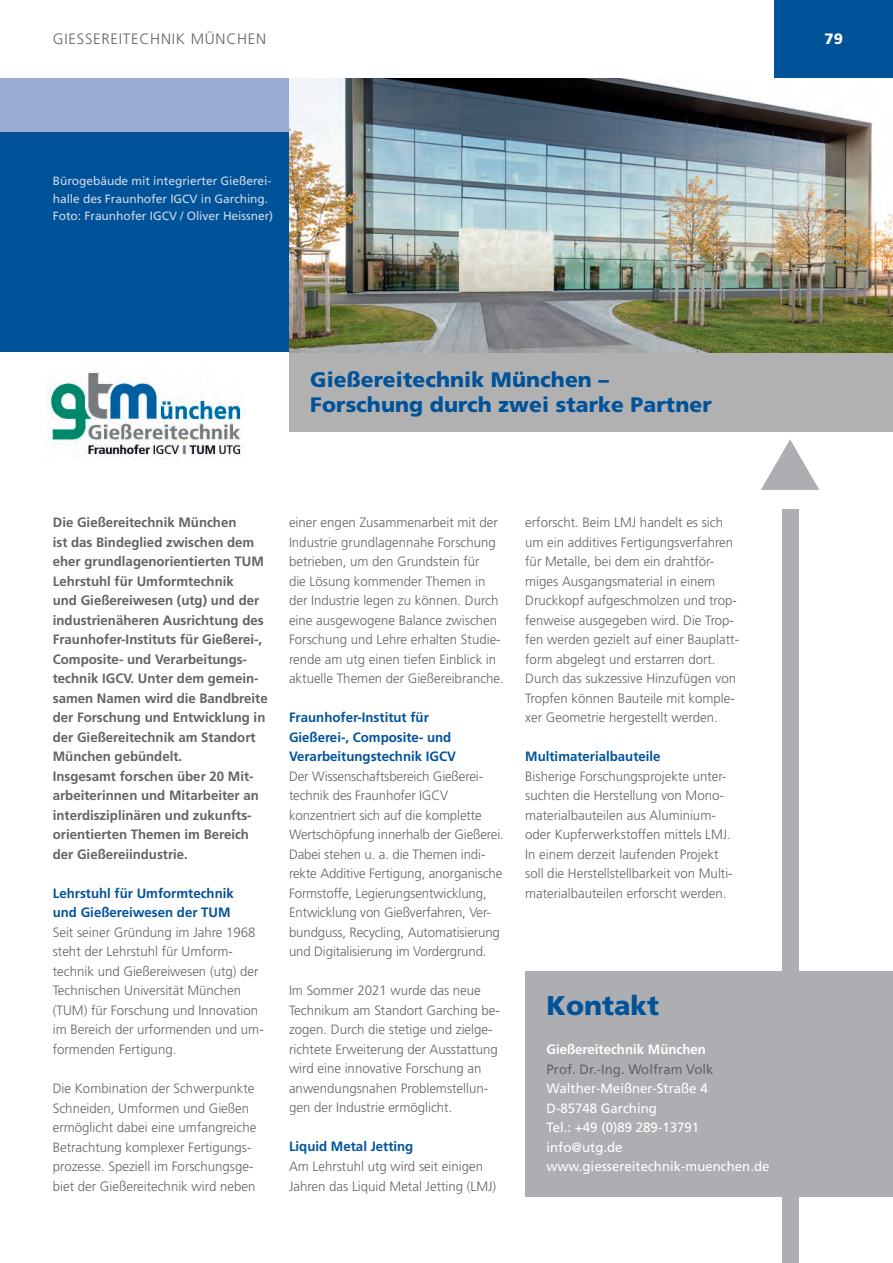
<style>
.page{position:relative;width:893px;height:1263px;background:#fff}
.page>*{position:absolute;margin:0;border:0;box-sizing:border-box;transform-origin:0 0}
.t1{font:900 27px "Frutiger LT Std";color:#015399}
.t2{font:900 21px/25.2px "Frutiger LT Std";letter-spacing:.005em;color:#015399}
.t3{font:300 15px "Frutiger LT Std";letter-spacing:.05em;color:#636366}
.t4{font:900 15px "Frutiger LT Std";color:#fff}
.t5{font:300 13.5px/19.5px "Frutiger LT Std";color:#636366}
.t6{font:700 13.5px/19.5px "Frutiger LT Std";color:#636366}
.t7{font:700 13.5px/19.5px "Frutiger LT Std";color:#015399}
.t8{font:13.5px/19.5px "Frutiger LT Std";color:#fff}
.t9{font:13.5px "Frutiger LT Std";color:#636366}
.t10{font:700 13.5px "Frutiger LT Std";color:#fff}
.t11{font:12px/17.2px "Frutiger LT Std";letter-spacing:-.005em;color:#cfd7ea}
</style>
<div class="page">
<div style="left:0;top:132px;width:892px;height:219px;background:#015399"></div>
<div style="left:773px;top:0;width:119px;height:78px;background:#015399"></div>
<div style="left:0;top:78px;width:892px;height:54px;background:#9bacd2"></div>
<div style="left:781px;top:509px;width:17px;height:753px;background:#adaeb2"></div>
<svg style="left:761px;top:439px;width:58px;height:51px"></svg>
<div style="left:289px;top:323px;width:603px;height:108px;background:#b1b1b2"></div>
<img style="left:46px;top:371px;width:199px;height:88px">
<img style="left:289px;top:78px;width:603px;height:275px">
<div style="left:525px;top:970px;width:367px;height:225px;background:#adaeb2"></div>
<p class="t3" style="left:53px;top:30px;width:215px">GIESSEREITECHNIK MÜNCHEN</p>
<p class="t11" style="left:53px;top:173px;width:222px">Bürogebäude mit integrierter Gießerei&shy;halle des Fraunhofer IGCV in Garching.<br>Foto: Fraunhofer IGCV / Oliver Heissner)</p>
<p class="t4" style="left:824px;top:29px;width:20px">79</p>
<h2 class="t2" style="left:310px;top:366px;width:403px">Gießereitechnik München –<br>Forschung durch zwei starke Partner</h2>
<p class="t6" style="left:53px;top:512px;width:216px">Die Gießereitechnik München<br>ist das Bindeglied zwischen dem eher grundlagenorientierten TUM<br>Lehrstuhl für Umformtechnik<br>und Gießereiwesen (utg) und der industrienäheren Ausrichtung des<br>Fraunhofer-Instituts für Gießerei-,<br>Composite- und Verarbeitungs&shy;technik IGCV. Unter dem gemein&shy;samen Namen wird die Bandbreite der Forschung und Entwicklung in der Gießereitechnik am Standort<br>München gebündelt.<br>Insgesamt forschen über 20 Mit&shy;arbeiterinnen und Mitarbeiter an interdisziplinären und zukunfts&shy;orientierten Themen im Bereich der Gießereiindustrie.</p>
<p class="t7" style="left:53px;top:883px;width:182px">Lehrstuhl für Umformtechnik und Gießereiwesen der TUM</p>
<p class="t5" style="left:53px;top:922px;width:212px">Seit seiner Gründung im Jahre 1968 steht der Lehrstuhl für Umform&shy;technik und Gießereiwesen (utg) der<br>Technischen Universität München (TUM) für Forschung und Innovation im Bereich der urformenden und um&shy;formenden Fertigung.</p>
<p class="t5" style="left:53px;top:1078px;width:205px">Die Kombination der Schwerpunkte Schneiden, Umformen und Gießen ermöglicht dabei eine umfangreiche Betrachtung komplexer Fertigungs&shy;prozesse. Speziell im Forschungsge&shy;biet der Gießereitechnik wird neben</p>
<p class="t5" style="left:289px;top:512px;width:216px">einer engen Zusammenarbeit mit der Industrie grundlagennahe Forschung betrieben, um den Grundstein für<br>die Lösung kommender Themen in der Industrie legen zu können. Durch eine ausgewogene Balance zwischen Forschung und Lehre erhalten Studie&shy;rende am utg einen tiefen Einblick in aktuelle Themen der Gießereibranche.</p>
<p class="t7" style="left:289px;top:707px;width:168px">Fraunhofer-Institut für<br>Gießerei-, Composite- und<br>Verarbeitungstechnik IGCV</p>
<p class="t5" style="left:289px;top:766px;width:216px">Der Wissenschaftsbereich Gießerei&shy;technik des Fraunhofer IGCV konzentriert sich auf die komplette Wertschöpfung innerhalb der Gießerei.<br>Dabei stehen u. a. die Themen indi&shy;rekte Additive Fertigung, anorganische Formstoffe, Legierungsentwicklung, Entwicklung von Gießverfahren, Ver&shy;bundguss, Recycling, Automatisierung und Digitalisierung im Vordergrund.</p>
<p class="t5" style="left:289px;top:980px;width:212px">Im Sommer 2021 wurde das neue Technikum am Standort Garching be&shy;zogen. Durch die stetige und zielge&shy;richtete Erweiterung der Ausstattung wird eine innovative Forschung an anwendungsnahen Problemstellun&shy;gen der Industrie ermöglicht.</p>
<p class="t7" style="left:289px;top:1136px;width:126px">Liquid Metal Jetting</p>
<p class="t5" style="left:289px;top:1156px;width:209px">Am Lehrstuhl utg wird seit einigen<br>Jahren das Liquid Metal Jetting (LMJ)</p>
<p class="t5" style="left:525px;top:512px;width:215px">erforscht. Beim LMJ handelt es sich um ein additives Fertigungsverfahren für Metalle, bei dem ein drahtför&shy;miges Ausgangsmaterial in einem Druckkopf aufgeschmolzen und trop&shy;fenweise ausgegeben wird. Die Trop&shy;fen werden gezielt auf einer Bauplatt&shy;form abgelegt und erstarren dort.<br>Durch das sukzessive Hinzufügen von Tropfen können Bauteile mit komple&shy;xer Geometrie hergestellt werden.</p>
<p class="t7" style="left:525px;top:746px;width:137px">Multimaterialbauteile</p>
<p class="t5" style="left:525px;top:766px;width:209px">Bisherige Forschungsprojekte unter&shy;suchten die Herstellung von Mono&shy;materialbauteilen aus Aluminium&shy;oder Kupferwerkstoffen mittels LMJ.<br>In einem derzeit laufenden Projekt soll die Herstellstellbarkeit von Multi&shy;materialbauteilen erforscht werden.</p>
<h1 class="t1" style="left:546px;top:989px;width:114px">Kontakt</h1>
<p class="t10" style="left:546px;top:1041px;width:161px">Gießereitechnik München</p>
<p class="t9" style="left:546px;top:1060px;width:168px">Prof. Dr.-Ing. Wolfram Volk</p>
<p class="t8" style="left:546px;top:1078px;width:224px">Walther-Meißner-Straße 4<br>D-85748 Garching<br>Tel.: +49 (0)89 289-13791 info@utg.de www.giessereitechnik-muenchen.de</p>
</div>
